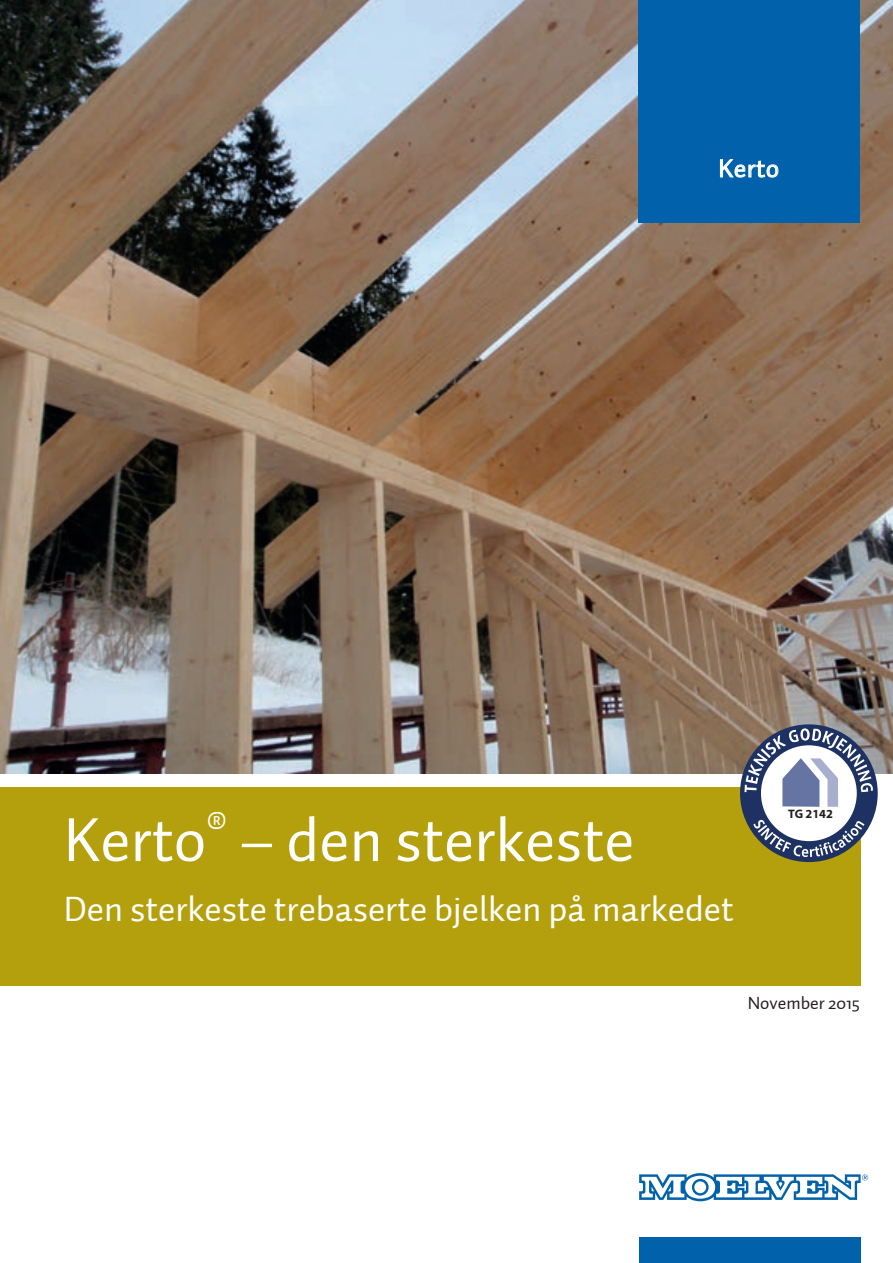
<style>
.page{position:relative;width:893px;height:1263px;background:#fff}
.page>*{position:absolute;margin:0;border:0;box-sizing:border-box;transform-origin:0 0}
.t1{font:63px "Auto 1";color:#fff}
.t2{font:36px "Auto 1";color:#fff}
.t3{font:25.5px "Auto 1";letter-spacing:.03em;color:#fff}
.t4{font:18px "Auto 1";color:#231f20}
.t5{font:700 12.3px "Myriad";color:#231f20}
</style>
<div class="page">
<img style="left:0;top:0;width:893px;height:774px">
<div style="left:639px;top:1237px;width:221px;height:26px;background:#0161aa"></div>
<svg style="left:639px;top:1173px;width:229px;height:28px"></svg>
<div style="left:639px;top:0;width:221px;height:222px;background:#0161aa"></div>
<svg style="left:720px;top:159px;width:58px;height:18px"></svg>
<div style="left:0;top:788px;width:860px;height:198px;background:#b49f0c"></div>
<svg style="left:740px;top:724px;width:138px;height:138px"></svg>
<p class="t3" style="left:718px;top:153px;width:62px">Kerto</p>
<h1 class="t1" style="left:64px;top:801px;width:572px">Kerto<sup>®</sup> – den sterkeste</h1>
<p class="t2" style="left:64px;top:886px;width:671px">Den sterkeste trebaserte bjelken på markedet</p>
<p class="t5" style="left:788px;top:808px;width:46px">TG 2142</p>
<p class="t4" style="left:748px;top:992px;width:114px">November 2015</p>
</div>
